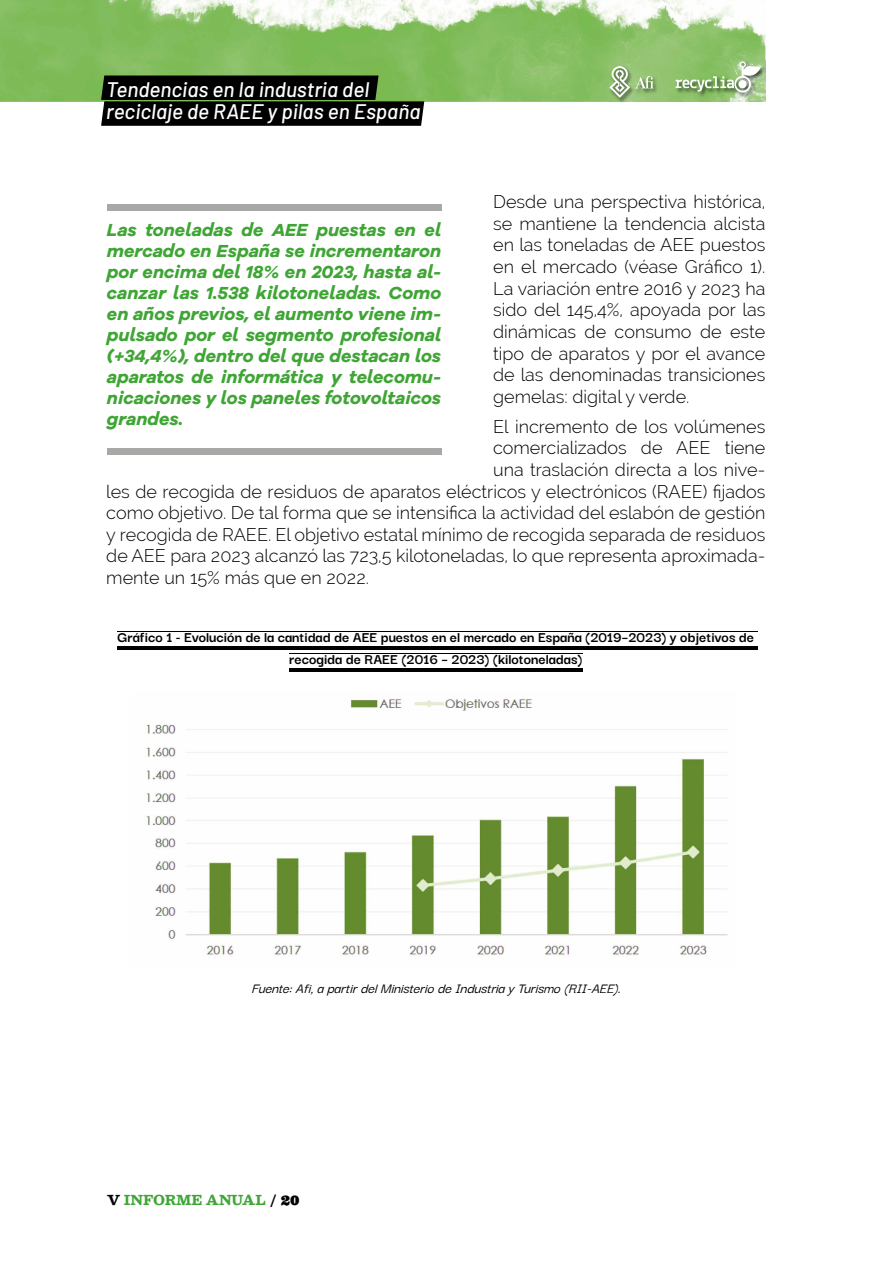
<style>
.page{position:relative;width:893px;height:1263px;background:#fff}
.page>*{position:absolute;margin:0;border:0;box-sizing:border-box;transform-origin:0 0}
.t1{font:italic 500 21px/21.8px "Barlow";color:#fff}
.t2{font:300 18px/21.6px "Raleway";color:#000;text-align:justify}
.t3{font:italic 700 18px/21px "Galano Grotesque Alt";color:#3fa535;text-align:justify}
.t4{font:700 15.75px/21.6px "Darker Grotesque";color:#000;text-align:center}
.t5{font:italic 500 15px "Darker Grotesque";color:#000}
.t6{font:italic 700 13.5px "Besley";color:#3fa535}
.s1{color:#000}
.s2{font-family:"Besley it Fatface";font-weight:400;font-style:normal;font-size:16.5px;color:#000}
</style>
<div class="page">
<img style="left:0;top:0;width:765px;height:102px">
<svg style="left:101px;top:76px;width:323px;height:50px;background:#0e140a"></svg>
<img style="left:621px;top:61px;width:145px;height:42px">
<img style="left:609px;top:61px;width:156px;height:41px">
<svg style="left:676px;top:61px;width:85px;height:32px;background:#9dc286"></svg>
<svg style="left:609px;top:66px;width:45px;height:32px"></svg>
<hr style="left:118px;top:631px;width:640px;height:1px;background:#000">
<hr style="left:289px;top:653px;width:294px;height:1px;background:#000">
<hr style="left:118px;top:647px;width:640px;height:3px;background:#000">
<hr style="left:289px;top:668px;width:294px;height:3px;background:#000">
<div style="left:107px;top:204px;width:335px;height:7px;background:#a8a8a7"></div>
<div style="left:107px;top:448px;width:335px;height:7px;background:#a8a8a7"></div>
<img style="left:146px;top:699px;width:582px;height:258px">
<p class="t1" style="left:106px;top:78px;width:316px">Tendencias en la industria del reciclaje de RAEE y pilas en España</p>
<p class="t2" style="left:493px;top:191px;width:274px">Desde una perspectiva histórica, se mantiene la tendencia alcista en las toneladas de AEE puestos en el mercado (véase Gráfico 1).<br>La variación entre 2016 y 2023 ha sido del 145,4%, apoyada por las dinámicas de consumo de este tipo de aparatos y por el avance de las denominadas transiciones gemelas: digital y verde.</p>
<p class="t2" style="left:493px;top:416px;width:274px">El incremento de los volúmenes</p>
<p class="t2" style="left:493px;top:437px;width:274px">comercializados de AEE tiene</p>
<p class="t2" style="left:493px;top:459px;width:274px">una traslación directa a los nive-</p>
<p class="t2" style="left:106px;top:480px;width:661px">les de recogida de residuos de aparatos eléctricos y electrónicos (RAEE) fijados</p>
<p class="t2" style="left:106px;top:502px;width:661px">como objetivo. De tal forma que se intensifica la actividad del eslabón de gestión</p>
<p class="t2" style="left:106px;top:524px;width:660px">y recogida de RAEE. El objetivo estatal mínimo de recogida separada de residuos</p>
<p class="t2" style="left:106px;top:545px;width:661px">de AEE para 2023 alcanzó las 723,5 kilotoneladas, lo que representa aproximada-</p>
<p class="t2" style="left:106px;top:567px;width:264px">mente un 15% más que en 2022.</p>
<p class="t3" style="left:107px;top:219px;width:336px">Las toneladas de AEE puestas en el mercado en España se incrementaron por encima del 18% en 2023, hasta al&shy;canzar las 1.538 kilotoneladas. Como en años previos, el aumento viene im&shy;pulsado por el segmento profesional (+34,4%), dentro del que destacan los aparatos de informática y telecomu&shy;nicaciones y los paneles fotovoltaicos grandes.</p>
<p class="t4" style="left:118px;top:625px;width:638px">Gráfico 1 - Evolución de la cantidad de AEE puestos en el mercado en España (2019–2023) y objetivos de recogida de RAEE (2016 – 2023) (kilotoneladas)</p>
<p class="t5" style="left:251px;top:977px;width:376px">Fuente:Afi,apartirdelMinisteriodeIndustriayTurismo(RII-AEE).</p>
<p class="t6" style="left:107px;top:1192px;width:194px"><span class="s1">V</span> INFORME ANUAL <span class="s1">/</span> <span class="s2">20</span></p>
</div>
